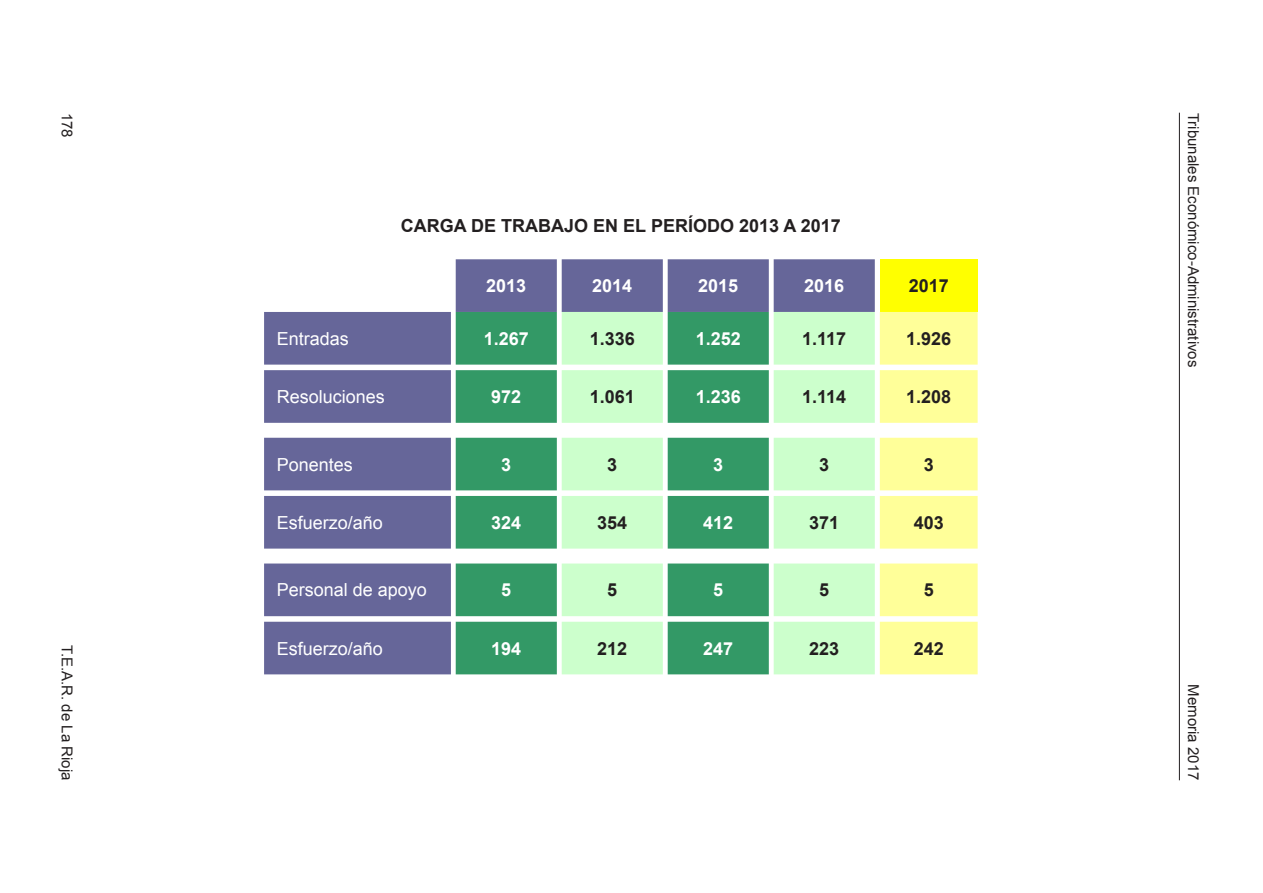
<style>
.page{position:relative;width:1263px;height:893px;background:#fff}
.page>*{position:absolute;margin:0;border:0;box-sizing:border-box;transform-origin:0 0}
.Normal_wrd_18{font:700 18px "Arial";color:#231f20}
.t1{font:18px "Arial";color:#fff}
.t2{font:700 18px "Arial";color:#fff}
.t3{font:15px "Arial";color:#231f20}
</style>
<div class="page">
<hr style="left:1179px;top:113px;width:1px;height:667px;background:#231f20">
<svg style="left:264px;top:259px;width:611px;height:415px;fill:#669"></svg>
<div style="left:880px;top:259px;width:98px;height:53px;background:#ff0"></div>
<svg style="left:456px;top:312px;width:106px;height:362px;fill:#396"></svg>
<svg style="left:562px;top:312px;width:313px;height:362px;background:#a8e2b7"></svg>
<svg style="left:880px;top:312px;width:98px;height:362px;background:#ffffa6"></svg>
<p class="t3" style="left:77px;top:113px;width:27px;rotate:90deg">178</p>
<p class="t3" style="left:77px;top:645px;width:137px;rotate:90deg">T.E.A.R. de La Rioja</p>
<p class="Normal_wrd_18" style="left:401px;top:214px;width:441px">CARGA DE TRABAJO EN EL PERÍODO 2013 A 2017</p>
<p class="t2" style="left:486px;top:274px;width:42px">2013</p>
<p class="t2" style="left:592px;top:274px;width:42px">2014</p>
<p class="t2" style="left:698px;top:274px;width:42px">2015</p>
<p class="t2" style="left:804px;top:274px;width:42px">2016</p>
<p class="Normal_wrd_18" style="left:909px;top:274px;width:42px">2017</p>
<p class="t1" style="left:277px;top:327px;width:74px">Entradas</p>
<p class="t2" style="left:484px;top:327px;width:47px">1.267</p>
<p class="Normal_wrd_18" style="left:590px;top:327px;width:47px">1.336</p>
<p class="t2" style="left:696px;top:327px;width:47px">1.252</p>
<p class="Normal_wrd_18" style="left:802px;top:327px;width:46px">1.117</p>
<p class="Normal_wrd_18" style="left:906px;top:327px;width:47px">1.926</p>
<p class="t1" style="left:277px;top:385px;width:110px">Resoluciones</p>
<p class="t2" style="left:491px;top:385px;width:32px">972</p>
<p class="Normal_wrd_18" style="left:590px;top:385px;width:47px">1.061</p>
<p class="t2" style="left:696px;top:385px;width:47px">1.236</p>
<p class="Normal_wrd_18" style="left:802px;top:385px;width:46px">1.114</p>
<p class="Normal_wrd_18" style="left:906px;top:385px;width:47px">1.208</p>
<p class="t1" style="left:277px;top:452px;width:78px">Ponentes</p>
<p class="t2" style="left:501px;top:452px;width:12px">3</p>
<p class="Normal_wrd_18" style="left:607px;top:452px;width:12px">3</p>
<p class="t2" style="left:713px;top:452px;width:12px">3</p>
<p class="Normal_wrd_18" style="left:819px;top:452px;width:12px">3</p>
<p class="Normal_wrd_18" style="left:924px;top:452px;width:12px">3</p>
<p class="t1" style="left:277px;top:511px;width:108px">Esfuerzo/año</p>
<p class="t2" style="left:491px;top:511px;width:32px">324</p>
<p class="Normal_wrd_18" style="left:597px;top:511px;width:32px">354</p>
<p class="t2" style="left:703px;top:511px;width:32px">412</p>
<p class="Normal_wrd_18" style="left:809px;top:511px;width:32px">371</p>
<p class="Normal_wrd_18" style="left:914px;top:511px;width:32px">403</p>
<p class="t1" style="left:277px;top:578px;width:152px">Personal de apoyo</p>
<p class="t2" style="left:501px;top:578px;width:12px">5</p>
<p class="Normal_wrd_18" style="left:607px;top:578px;width:12px">5</p>
<p class="t2" style="left:713px;top:578px;width:12px">5</p>
<p class="Normal_wrd_18" style="left:819px;top:578px;width:12px">5</p>
<p class="Normal_wrd_18" style="left:924px;top:578px;width:12px">5</p>
<p class="t1" style="left:277px;top:636px;width:108px">Esfuerzo/año</p>
<p class="t2" style="left:491px;top:636px;width:32px">194</p>
<p class="Normal_wrd_18" style="left:597px;top:636px;width:32px">212</p>
<p class="t2" style="left:703px;top:636px;width:32px">247</p>
<p class="Normal_wrd_18" style="left:809px;top:636px;width:32px">223</p>
<p class="Normal_wrd_18" style="left:914px;top:636px;width:32px">242</p>
<p class="t3" style="left:1203px;top:113px;width:256px;rotate:90deg">Tribunales Económico-Administrativos</p>
<p class="t3" style="left:1203px;top:684px;width:97px;rotate:90deg">Memoria 2017</p>
</div>
